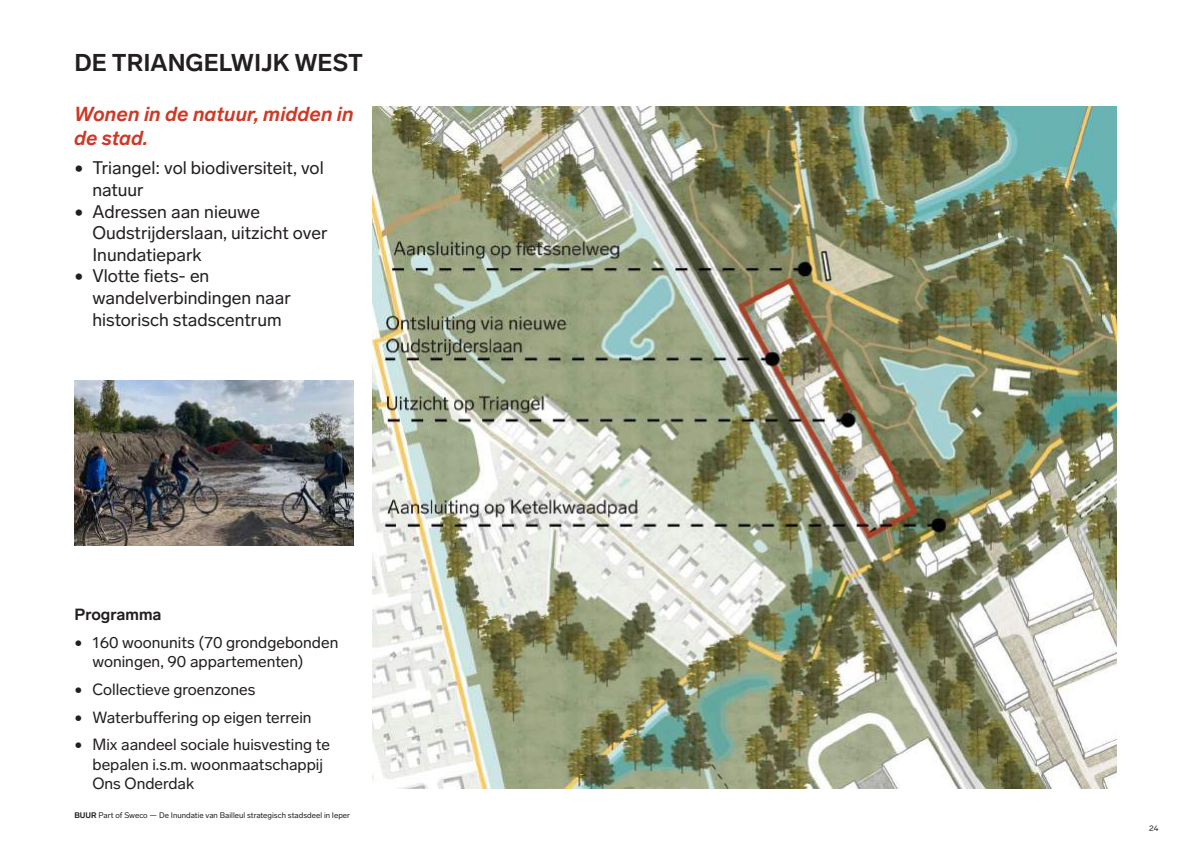
<style>
.page{position:relative;width:1191px;height:842px;background:#fff}
.page>*{position:absolute;margin:0;border:0;box-sizing:border-box;transform-origin:0 0}
.t1{font:700 24px "Lab Grotesque";color:#241f1f}
.t2{font:italic 700 20px/24px "Lab Grotesque";color:#cd3926}
.t3{font:18px/21.6px "Lab Grotesque";color:#241f1f}
.t4{font:16px/19.2px "Lab Grotesque";color:#241f1f}
.t5{font:700 16px "Lab Grotesque";color:#241f1f}
.t6{font:8px "Lab Grotesque";color:#241f1f}
.s1{font-weight:700}
</style>
<div class="page">
<img style="left:372px;top:106px;width:744px;height:683px">
<img style="left:74px;top:380px;width:279px;height:166px">
<h1 class="t1" style="left:74px;top:46px;width:290px">DE TRIANGELWIJK WEST</h1>
<p class="t2" style="left:74px;top:102px;width:281px">Wonen in de natuur, midden in de stad.</p>
<p class="t3" style="left:92px;top:157px;width:233px;text-indent:-18px">• Triangel: vol biodiversiteit, vol natuur</p>
<p class="t3" style="left:92px;top:200px;width:236px;text-indent:-18px">• Adressen aan nieuwe<br>Oudstrijderslaan, uitzicht over<br>Inundatiepark</p>
<p class="t3" style="left:92px;top:265px;width:200px;text-indent:-18px">• Vlotte fiets- en wandelverbindingen naar historisch stadscentrum</p>
<p class="t5" style="left:74px;top:604px;width:89px">Programma</p>
<p class="t4" style="left:92px;top:632px;width:247px;text-indent:-18px">• 160 woonunits (70 grondgebonden woningen, 90 appartementen)</p>
<p class="t4" style="left:74px;top:679px;width:182px">• Collectieve groenzones</p>
<p class="t4" style="left:74px;top:707px;width:239px">• Waterbuffering op eigen terrein</p>
<p class="t4" style="left:92px;top:735px;width:239px;text-indent:-18px">• Mix aandeel sociale huisvesting te bepalen i.s.m. woonmaatschappij<br>Ons Onderdak</p>
<p class="t6" style="left:74px;top:810px;width:277px"><span class="s1">BUUR</span> Part of Sweco — De Inundatie van Bailleul strategisch stadsdeel in Ieper</p>
<p class="t6" style="left:1149px;top:823px;width:11px">24</p>
</div>
